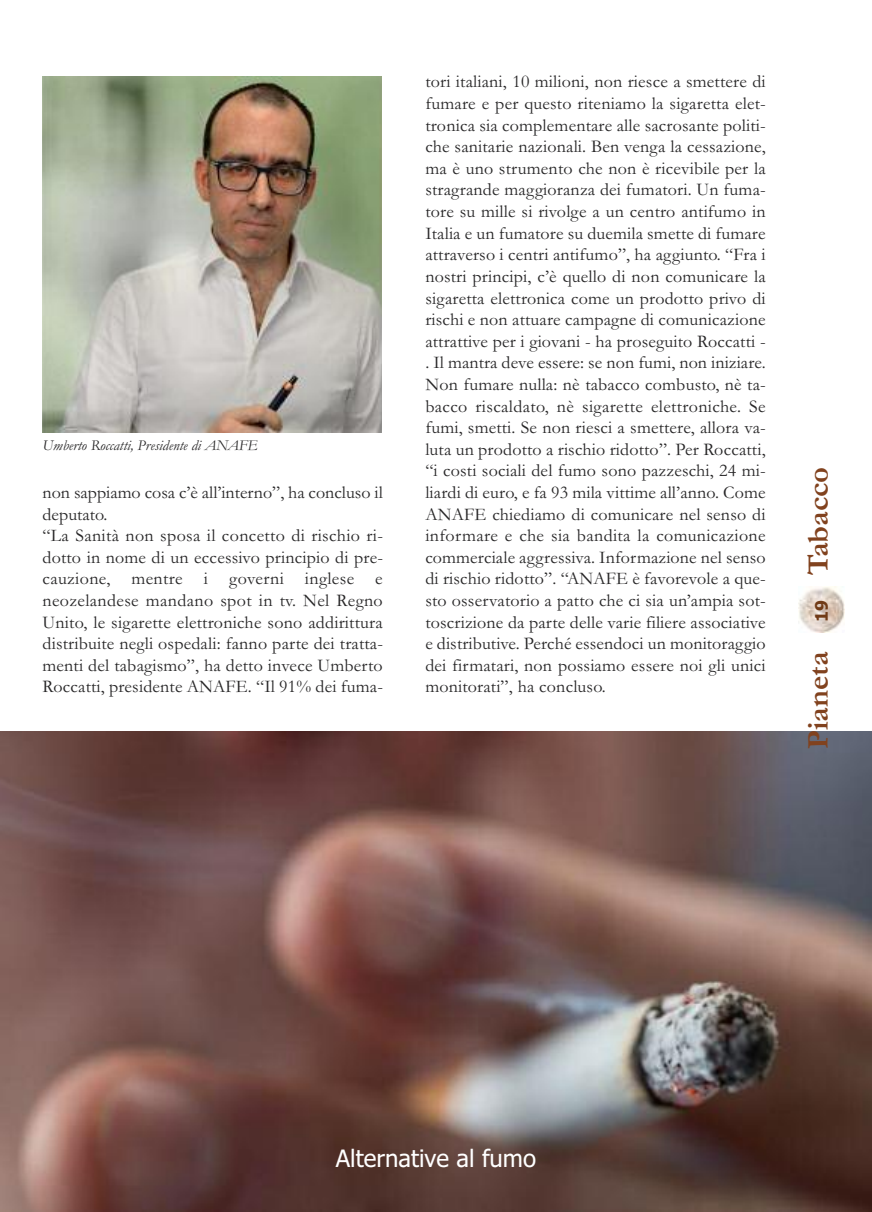
<style>
.page{position:relative;width:872px;height:1212px;background:#fff}
.page>*{position:absolute;margin:0;border:0;box-sizing:border-box;transform-origin:0 0}
.t1{font:700 30.6px "Garamond";color:#81421e}
.t2{font:24px "Tahoma";color:#fff}
.t3{font:18px/21.6px "Garamond";letter-spacing:.01em;color:#272627}
.t4{font:700 17.25px "Tahoma";color:#713b17}
.t5{font:italic 15px "Garamond";color:#272627}
</style>
<div class="page">
<img style="left:43px;top:77px;width:339px;height:356px">
<img style="left:0;top:731px;width:872px;height:481px">
<img style="left:798px;top:586px;width:46px;height:46px">
<p class="t5" style="left:43px;top:436px;width:217px">Umberto Roccatti, Presidente di ANAFE</p>
<p class="t3" style="left:43px;top:481px;width:342px">non sappiamo cosa c’è all’interno”, ha concluso il deputato.<br>“La Sanità non sposa il concetto di rischio ri&shy;dotto in nome di un eccessivo principio di pre&shy;cauzione, mentre i governi inglese e neozelandese mandano spot in tv. Nel Regno Unito, le sigarette elettroniche sono addirittura distribuite negli ospedali: fanno parte dei tratta&shy;menti del tabagismo”, ha detto invece Umberto Roccatti, presidente ANAFE. “Il 91% dei fuma-</p>
<p class="t3" style="left:425px;top:70px;width:342px;text-align:justify">tori italiani, 10 milioni, non riesce a smettere di fumare e per questo riteniamo la sigaretta elet&shy;tronica sia complementare alle sacrosante politi&shy;che sanitarie nazionali. Ben venga la cessazione, ma è uno strumento che non è ricevibile per la stragrande maggioranza dei fumatori. Un fuma&shy;tore su mille si rivolge a un centro antifumo in Italia e un fumatore su duemila smette di fumare attraverso i centri antifumo”, ha aggiunto. “Fra i nostri principi, c’è quello di non comunicare la sigaretta elettronica come un prodotto privo di rischi e non attuare campagne di comunicazione attrattive per i giovani - ha proseguito Roccatti - . Il mantra deve essere: se non fumi, non iniziare.<br>Non fumare nulla: nè tabacco combusto, nè ta&shy;bacco riscaldato, nè sigarette elettroniche. Se fumi, smetti. Se non riesci a smettere, allora va&shy;luta un prodotto a rischio ridotto”. Per Roccatti, “i costi sociali del fumo sono pazzeschi, 24 mi&shy;liardi di euro, e fa 93 mila vittime all’anno. Come ANAFE chiediamo di comunicare nel senso di informare e che sia bandita la comunicazione commerciale aggressiva. Informazione nel senso di rischio ridotto”. “ANAFE è favorevole a que&shy;sto osservatorio a patto che ci sia un’ampia sot&shy;toscrizione da parte delle varie filiere associative e distributive. Perché essendoci un monitoraggio dei firmatari, non possiamo essere noi gli unici monitorati”, ha concluso.</p>
<h1 class="t1" style="left:799px;top:575px;width:110px;rotate:-90deg">tabacco</h1>
<p class="t4" style="left:811px;top:622px;width:24px;rotate:-90deg">19</p>
<h1 class="t1" style="left:799px;top:749px;width:99px;rotate:-90deg">Pianeta</h1>
<h2 class="t2" style="left:336px;top:1144px;width:202px">Alternative al fumo</h2>
</div>
